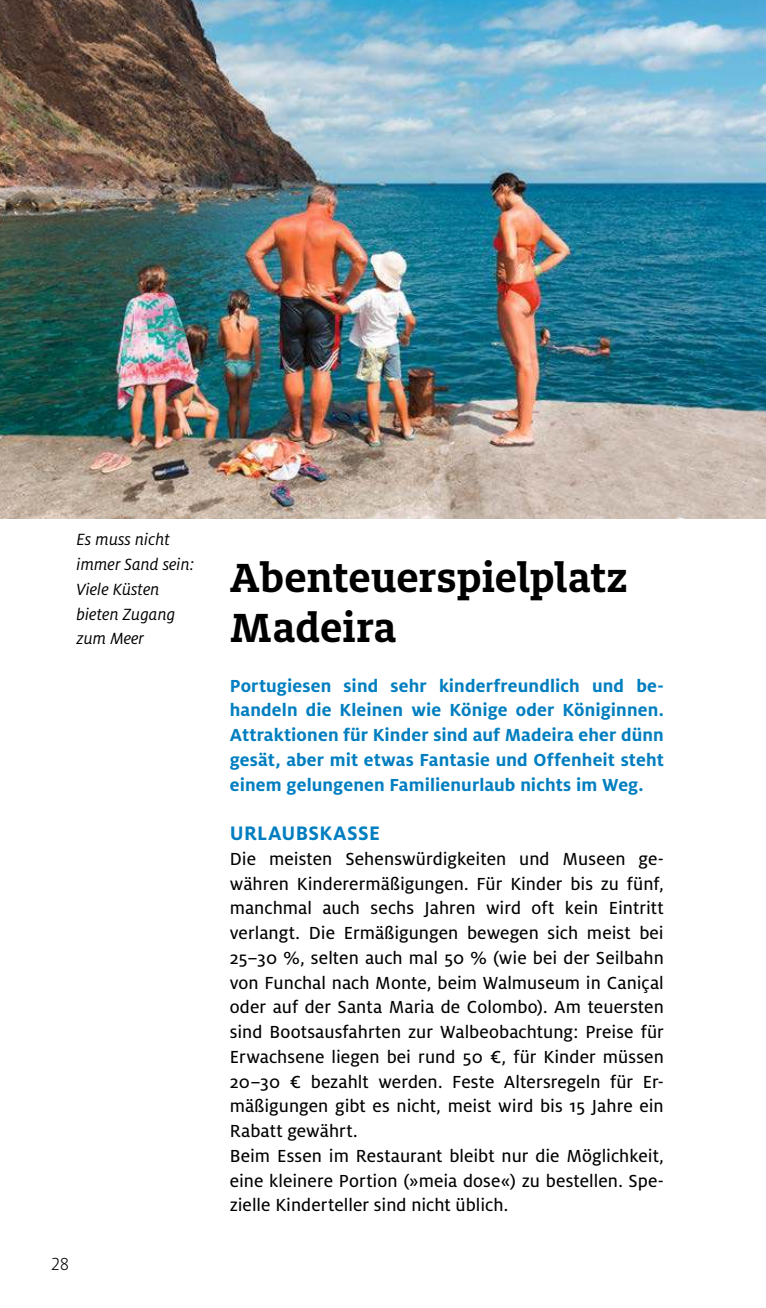
<style>
.page{position:relative;width:766px;height:1308px;background:#fff}
.page>*{position:absolute;margin:0;border:0;box-sizing:border-box;transform-origin:0 0}
.t1{font:700 45px/49.5px "Milo Slabfor ADAC";letter-spacing:.005em;color:#000}
.t2{font:700 21.6px "Milofor ADAC";color:#007ec0}
.t3{font:19.35px/24.8px "Milofor ADAC Text";color:#000}
.t4{font:700 19.35px/24.8px "Milofor ADAC";letter-spacing:.005em;color:#007ec0;text-align:justify}
.t5{font:300 19.35px "Milofor ADAC";color:#000}
.t6{font:italic 18px/24.8px "Milofor ADAC";color:#000}
</style>
<div class="page">
<img style="left:0;top:0;width:765px;height:518px">
<p class="t6" style="left:77px;top:528px;width:119px">Es muss nicht immer Sand sein:<br>Viele Küsten bieten Zugang zum Meer</p>
<p class="t5" style="left:51px;top:1251px;width:20px">28</p>
<h1 class="t1" style="left:230px;top:556px;width:398px">Abenteuerspielplatz<br>Madeira</h1>
<p class="t4" style="left:230px;top:674px;width:435px">Portugiesen sind sehr kinderfreundlich und be&shy;handeln die Kleinen wie Könige oder Königinnen.<br>Attraktionen für Kinder sind auf Madeira eher dünn gesät, aber mit etwas Fantasie und Offenheit steht einem gelungenen Familienurlaub nichts im Weg.</p>
<p class="t2" style="left:230px;top:824px;width:151px">URLAUBSKASSE</p>
<p class="t3" style="left:230px;top:847px;width:435px">Die meisten Sehenswürdigkeiten und Museen ge&shy;währen Kinderermäßigungen. Für Kinder bis zu fünf, manchmal auch sechs Jahren wird oft kein Eintritt verlangt. Die Ermäßigungen bewegen sich meist bei 25–30 %, selten auch mal 50 % (wie bei der Seilbahn von Funchal nach Monte, beim Walmuseum in Caniçal oder auf der Santa Maria de Colombo). Am teuersten sind Bootsausfahrten zur Walbeobachtung: Preise für Erwachsene liegen bei rund 50 €, für Kinder müssen 20–30 € bezahlt werden. Feste Altersregeln für Er&shy;mäßigungen gibt es nicht, meist wird bis 15 Jahre ein Rabatt gewährt.<br>Beim Essen im Restaurant bleibt nur die Möglichkeit, eine kleinere Portion (»meia dose«) zu bestellen. Spe&shy;zielle Kinderteller sind nicht üblich.</p>
</div>
